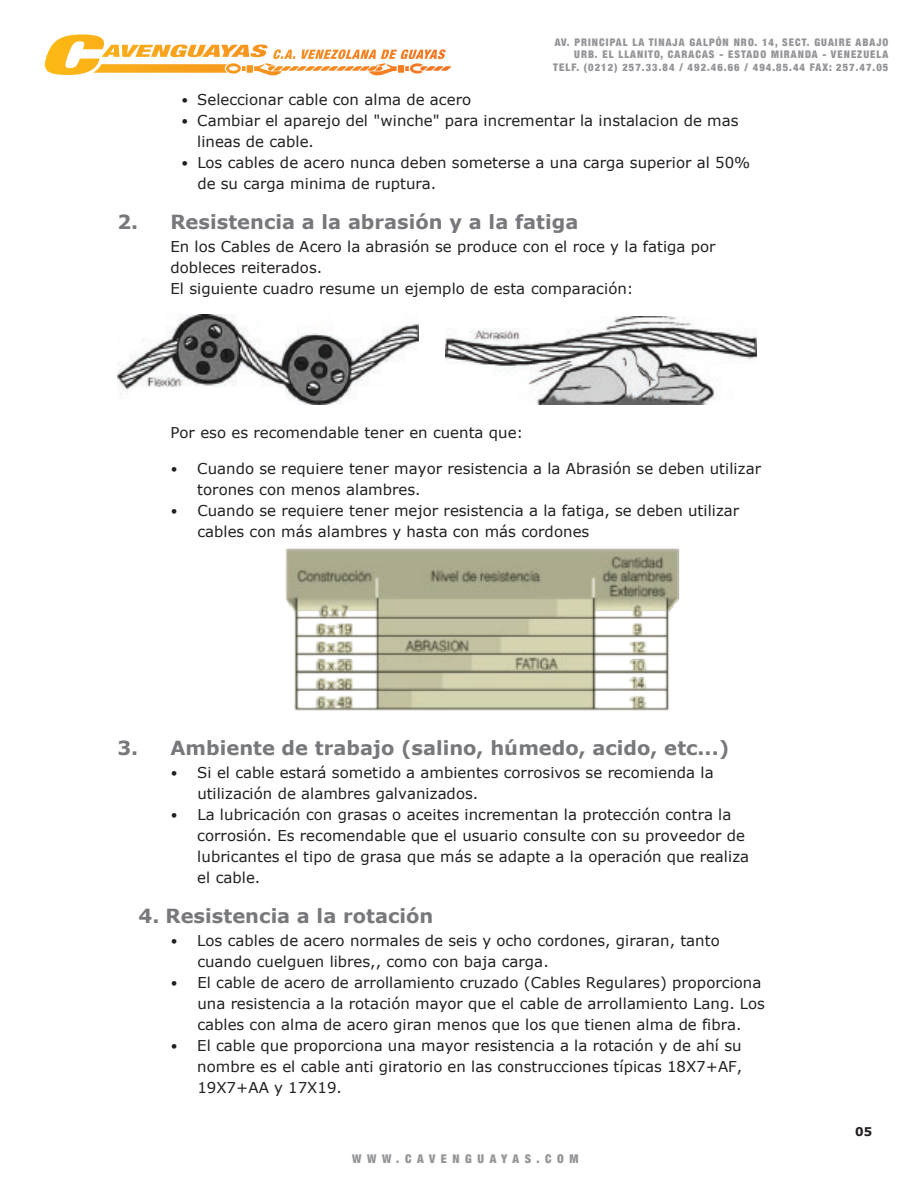
<style>
.page{position:relative;width:918px;height:1188px;background:#fff}
.page>*{position:absolute;margin:0;border:0;box-sizing:border-box;transform-origin:0 0}
.t1{font:700 19.5px "Verdana";color:#76787b}
.t2{font:15px/21px "Verdana";color:#231f20}
.t3{font:900 condensed 12px "Helvetica 97";letter-spacing:.47em;color:#939598}
.t4{font:700 12px "Verdana";color:#231f20}
.t5{font:900 condensed 10.5px/12.6px "Helvetica 97";letter-spacing:.1em;color:#939598;text-align:right}
.s1{font-family:"Calibri"}
</style>
<div class="page">
<svg style="left:45px;top:34px;width:406px;height:42px"></svg>
<img style="left:117px;top:315px;width:302px;height:89px">
<img style="left:445px;top:317px;width:312px;height:88px">
<img style="left:285px;top:548px;width:395px;height:163px">
<p class="t5" style="left:553px;top:36px;width:337px">AV. PRINCIPAL LA TINAJA GALPÓN NRO. 14, SECT. GUAIRE ABAJO<br>URB. EL LLANITO, CARACAS - ESTADO MIRANDA - VENEZUELA<br>TELF. (0212) 257.33.84 / 492.46.66 / 494.85.44 FAX: 257.47.05</p>
<p class="t2" style="left:181px;top:89px;width:291px"><span class="s1">•</span> Seleccionar cable con alma de acero</p>
<p class="t2" style="left:197px;top:110px;width:543px;text-indent:-16px"><span class="s1">•</span> Cambiar el aparejo del "winche" para incrementar la instalacion de mas lineas de cable.</p>
<p class="t2" style="left:197px;top:152px;width:554px;text-indent:-16px"><span class="s1">•</span> Los cables de acero nunca deben someterse a una carga superior al 50% de su carga minima de ruptura.</p>
<h1 class="t1" style="left:117px;top:208px;width:462px">2. Resistencia a la abrasión y a la fatiga</h1>
<p class="t2" style="left:170px;top:236px;width:547px">En los Cables de Acero la abrasión se produce con el roce y la fatiga por dobleces reiterados.<br>El siguiente cuadro resume un ejemplo de esta comparación:</p>
<p class="t2" style="left:171px;top:422px;width:354px">Por eso es recomendable tener en cuenta que:</p>
<p class="t2" style="left:197px;top:458px;width:565px;text-indent:-27px"><span class="s1">•</span> Cuando se requiere tener mayor resistencia a la Abrasión se deben utilizar torones con menos alambres.</p>
<p class="t2" style="left:197px;top:499px;width:543px;text-indent:-27px"><span class="s1">•</span> Cuando se requiere tener mejor resistencia a la fatiga, se deben utilizar cables con más alambres y hasta con más cordones</p>
<h1 class="t1" style="left:117px;top:734px;width:613px">3. Ambiente de trabajo (salino, húmedo, acido, etc...)</h1>
<p class="t2" style="left:197px;top:762px;width:518px;text-indent:-27px"><span class="s1">•</span> Si el cable estará sometido a ambientes corrosivos se recomienda la utilización de alambres galvanizados.</p>
<p class="t2" style="left:197px;top:804px;width:553px;text-indent:-27px"><span class="s1">•</span> La lubricación con grasas o aceites incrementan la protección contra la corrosión. Es recomendable que el usuario consulte con su proveedor de lubricantes el tipo de grasa que más se adapte a la operación que realiza el cable.</p>
<h1 class="t1" style="left:139px;top:902px;width:296px">4. Resistencia a la rotación</h1>
<p class="t2" style="left:197px;top:930px;width:524px;text-indent:-27px"><span class="s1">•</span> Los cables de acero normales de seis y ocho cordones, giraran, tanto cuando cuelguen libres,, como con baja carga.</p>
<p class="t2" style="left:197px;top:972px;width:569px;text-indent:-27px"><span class="s1">•</span> El cable de acero de arrollamiento cruzado (Cables Regulares) proporciona una resistencia a la rotación mayor que el cable de arrollamiento Lang. Los cables con alma de acero giran menos que los que tienen alma de fibra.</p>
<p class="t2" style="left:197px;top:1035px;width:547px;text-align:justify;text-indent:-27px"><span class="s1">•</span> El cable que proporciona una mayor resistencia a la rotación y de ahí su nombre es el cable anti giratorio en las construcciones típicas 18X7+AF, 19X7+AA y 17X19.</p>
<p class="t3" style="left:352px;top:1152px;width:228px">WWW.CAVENGUAYAS.COM</p>
<p class="t4" style="left:855px;top:1123px;width:19px">05</p>
</div>
